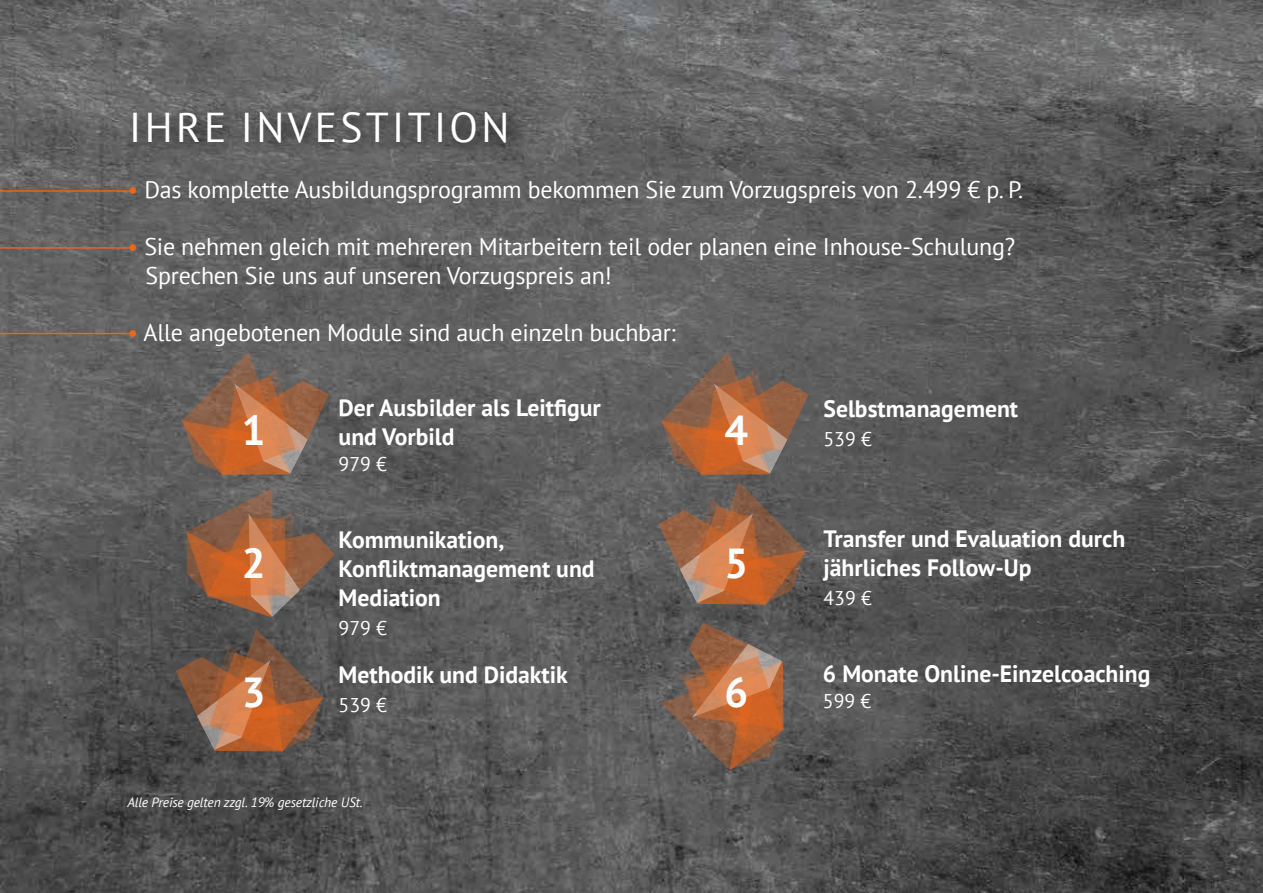
<style>
.page{position:relative;width:1263px;height:893px;background:#fff}
.page>*{position:absolute;margin:0;border:0;box-sizing:border-box;transform-origin:0 0}
.t1{font:700 41.85px "PT Sans";color:#fff}
.t2{font:41.7px "PT Sans";letter-spacing:.08em;color:#fff}
.t3{font:24px/28.5px "PT Sans";letter-spacing:-.01em;color:#fff}
.t4{font:700 23.7px/29.1px "PT Sans";color:#fff}
.t5{font:19.8px "PT Sans";color:#fff}
.t6{font:italic 13.5px "PT Sans";letter-spacing:-.01em;color:#fff}
.s1{color:#ec671a}
</style>
<div class="page">
<img style="left:0;top:0;width:1263px;height:893px">
<div style="left:124px;top:102px;width:401px;height:58px;background:#000;opacity:.75"></div>
<svg style="left:181px;top:352px;width:148px;height:125px;background:#916750"></svg>
<svg style="left:186px;top:488px;width:149px;height:130px;background:#8a634c"></svg>
<svg style="left:176px;top:628px;width:148px;height:126px;background:#845b44"></svg>
<svg style="left:658px;top:352px;width:151px;height:255px;background:#8c654e"></svg>
<svg style="left:660px;top:622px;width:126px;height:149px;background:#8d644c"></svg>
<hr style="left:0;top:190px;width:132px;height:2px;background:#ec671a">
<hr style="left:0;top:247px;width:132px;height:2px;background:#ec671a">
<hr style="left:0;top:333px;width:132px;height:1px;background:#ec671a">
<h2 class="t2" style="left:129px;top:100px;width:382px">IHRE INVESTITION</h2>
<p class="t3" style="left:128px;top:175px;width:897px"><span class="s1">•</span> Das komplette Ausbildungsprogramm bekommen Sie zum Vorzugspreis von 2.499 € p. P.</p>
<p class="t3" style="left:146px;top:232px;width:871px;text-indent:-18px"><span class="s1">•</span> Sie nehmen gleich mit mehreren Mitarbeitern teil oder planen eine Inhouse-Schulung?<br>Sprechen Sie uns auf unseren Vorzugspreis an!</p>
<p class="t3" style="left:128px;top:318px;width:550px"><span class="s1">•</span> Alle angebotenen Module sind auch einzeln buchbar:</p>
<h1 class="t1" style="left:242px;top:402px;width:25px">1</h1>
<p class="t4" style="left:339px;top:393px;width:264px">Der Ausbilder als Leitfigur und Vorbild</p>
<p class="t5" style="left:339px;top:451px;width:50px">979 €</p>
<h1 class="t1" style="left:724px;top:402px;width:25px">4</h1>
<p class="t4" style="left:823px;top:394px;width:196px">Selbstmanagement</p>
<p class="t5" style="left:823px;top:427px;width:50px">539 €</p>
<h1 class="t1" style="left:242px;top:536px;width:25px">2</h1>
<h1 class="t1" style="left:242px;top:665px;width:25px">3</h1>
<p class="t4" style="left:339px;top:524px;width:258px">Kommunikation,<br>Konfliktmanagement und<br>Mediation</p>
<p class="t5" style="left:339px;top:615px;width:50px">979 €</p>
<p class="t4" style="left:339px;top:660px;width:231px">Methodik und Didaktik</p>
<p class="t5" style="left:339px;top:693px;width:50px">539 €</p>
<h1 class="t1" style="left:724px;top:536px;width:25px">5</h1>
<h1 class="t1" style="left:724px;top:665px;width:25px">6</h1>
<p class="t4" style="left:823px;top:524px;width:303px">Transfer und Evaluation durch jährliches Follow-Up</p>
<p class="t5" style="left:823px;top:586px;width:50px">439 €</p>
<p class="t4" style="left:823px;top:659px;width:329px">6 Monate Online-Einzelcoaching</p>
<p class="t5" style="left:823px;top:688px;width:50px">599 €</p>
<p class="t6" style="left:128px;top:794px;width:237px">Alle Preise gelten zzgl. 19% gesetzliche USt.</p>
</div>
